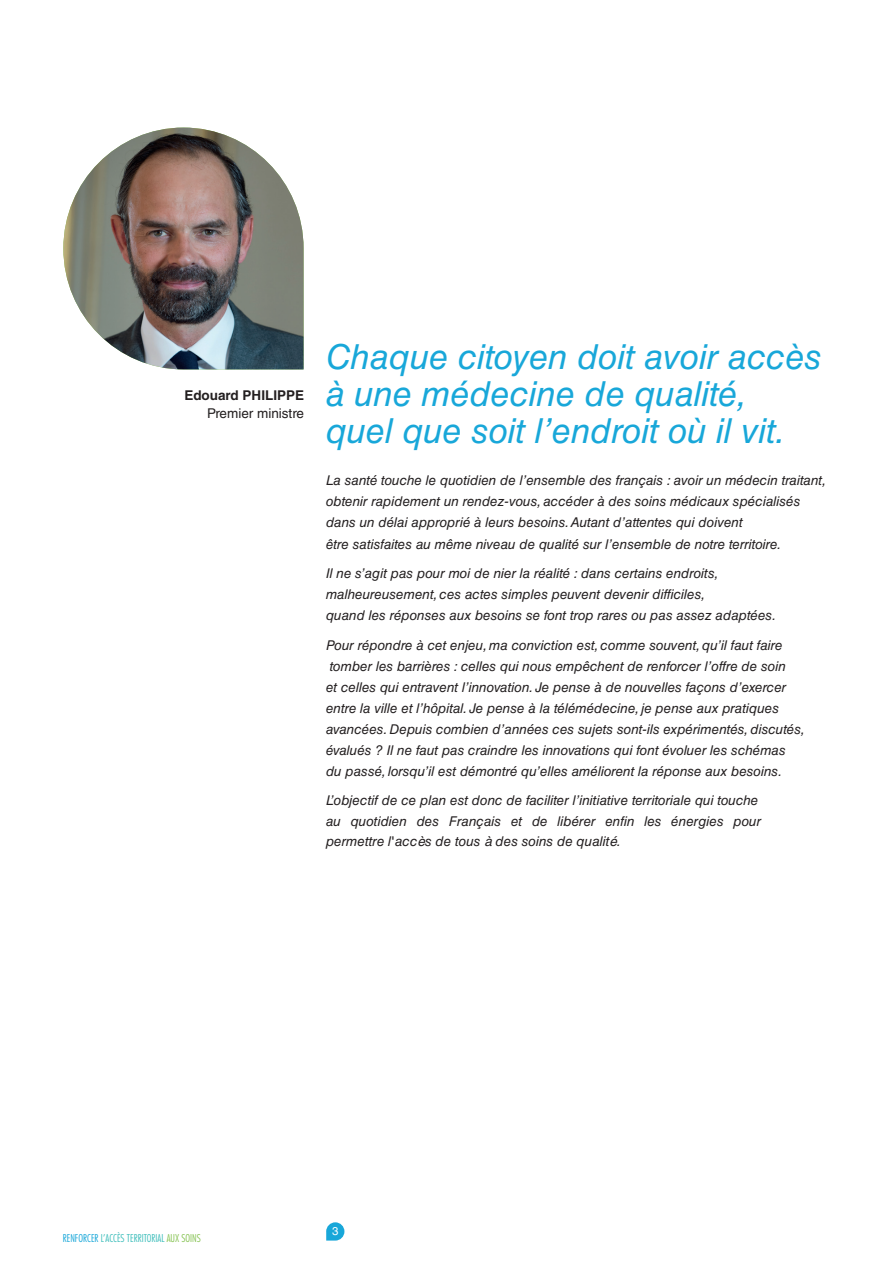
<style>
.page{position:relative;width:893px;height:1263px;background:#fff}
.page>*{position:absolute;margin:0;border:0;box-sizing:border-box;transform-origin:0 0}
.t1{font:italic 34.5px/37.5px "Helvetica LT Std";color:#18a7d9}
.t2{font:italic 13.5px/21px "Helvetica LT Std";color:#231f20}
.t3{font:700 13.5px "Helvetica LT Std";color:#231f20}
.t4{font:13.5px "Helvetica LT Std";color:#231f20}
.t5{font:11.4px "Helvetica LT Std";color:#fff}
.t6{font:300 condensed 10.5px "Futura Std";color:#3fbebb}
.s1{color:#18a7d9}
.s2{color:#87c354}
</style>
<div class="page">
<div style="left:326px;top:1222px;width:18px;height:18px;background:#18a7d9;border-radius:9px"></div>
<img style="left:63px;top:128px;width:241px;height:241px">
<p class="t3" style="left:184px;top:386px;width:121px">Edouard PHILIPPE</p>
<p class="t4" style="left:207px;top:405px;width:98px">Premier ministre</p>
<h1 class="t1" style="left:326px;top:338px;width:498px">Chaque citoyen doit avoir accès à une médecine de qualité, quel que soit l’endroit où il vit.</h1>
<p class="t2" style="left:326px;top:470px;width:502px">La santé touche le quotidien de l’ensemble des français : avoir un médecin traitant, obtenir rapidement un rendez-vous, accéder à des soins médicaux spécialisés dans un délai approprié à leurs besoins. Autant d’attentes qui doivent<br>être satisfaites au même niveau de qualité sur l’ensemble de notre territoire.</p>
<p class="t2" style="left:326px;top:563px;width:452px">Il ne s’agit pas pour moi de nier la réalité : dans certains endroits, malheureusement, ces actes simples peuvent devenir difficiles,<br>quand les réponses aux besoins se font trop rares ou pas assez adaptées.</p>
<p class="t2" style="left:326px;top:634px;width:480px">Pour répondre à cet enjeu, ma conviction est, comme souvent, qu’il faut faire tomber les barrières : celles qui nous empêchent de renforcer l’offre de soin<br>et celles qui entravent l’innovation. Je pense à de nouvelles façons d’exercer entre la ville et l’hôpital. Je pense à la télémédecine, je pense aux pratiques avancées. Depuis combien d’années ces sujets sont-ils expérimentés, discutés, évalués ? Il ne faut pas craindre les innovations qui font évoluer les schémas du passé, lorsqu’il est démontré qu’elles améliorent la réponse aux besoins.</p>
<p class="t2" style="left:326px;top:790px;width:437px;line-height:20.5px">L’objectif de ce plan est donc de faciliter l’initiative territoriale qui touche au quotidien des Français et de libérer enfin les énergies pour permettre l'accès de tous à des soins de qualité.</p>
<p class="t6" style="left:63px;top:1231px;width:140px"><span class="s1">RENFORCER</span> L’ACCÈS TERRITORIAL <span class="s2">AUX SOINS</span></p>
<p class="t5" style="left:332px;top:1225px;width:8px">3</p>
</div>
